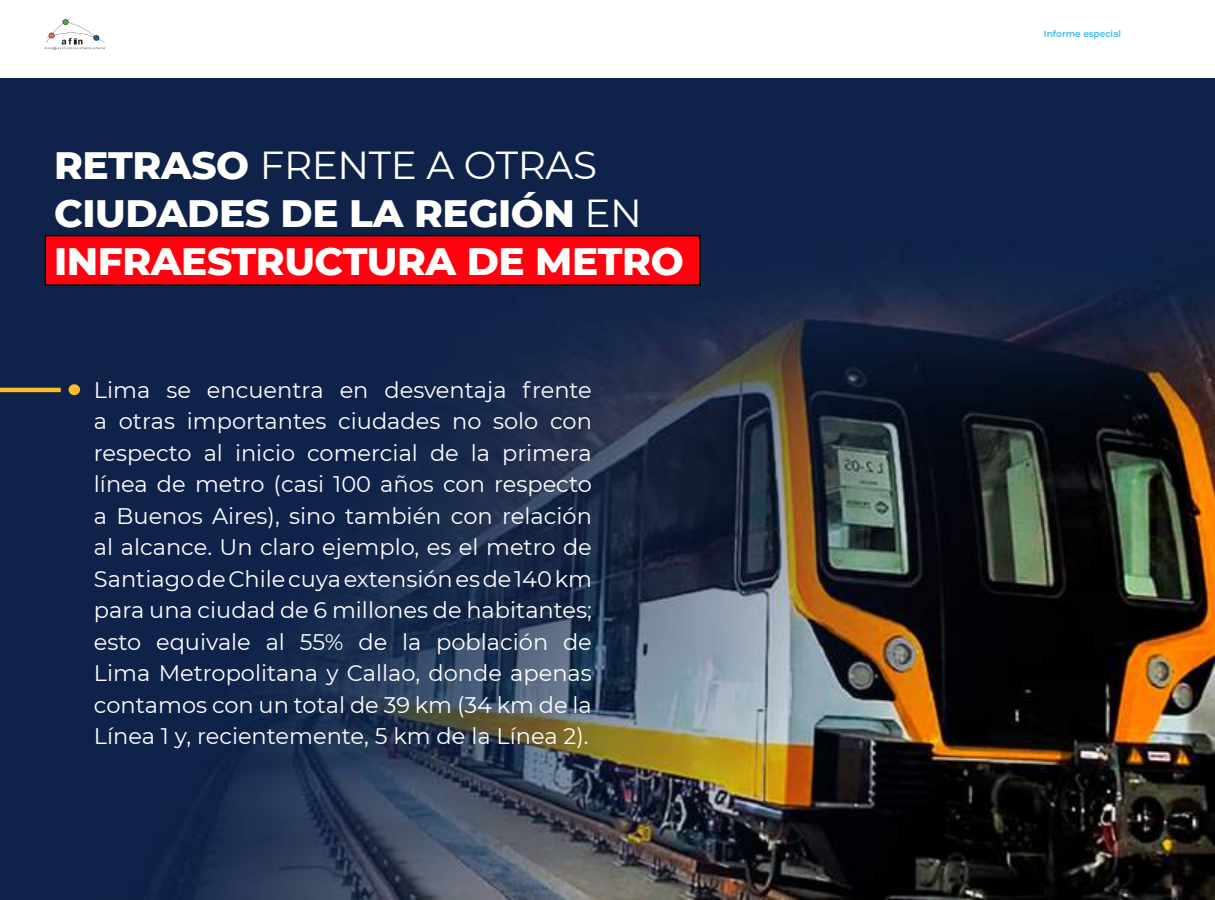
<style>
.page{position:relative;width:1215px;height:900px;background:#fff}
.page>*{position:absolute;margin:0;border:0;box-sizing:border-box;transform-origin:0 0}
.t1{font:800 39px/48px "Montserrat";letter-spacing:-.01em;color:#fffffc}
.t2{font:22.5px/31.5px "Montserrat";color:#fff;text-align:justify}
.t3{font:600 9px "Montserrat";color:#37bbeb}
.s1{font-weight:400}
</style>
<div class="page">
<svg style="left:45px;top:19px;width:60px;height:31px"></svg>
<img style="left:0;top:78px;width:1215px;height:822px">
<div style="left:45px;top:236px;width:655px;height:49px;background:#ff010f"></div>
<div style="left:45px;top:235px;width:655px;height:51px;border:2px solid #000"></div>
<div style="left:69px;top:384px;width:11px;height:11px;background:#ffbc2d;border-radius:50%"></div>
<hr style="left:0;top:388px;width:61px;height:4px;background:#ffbc2d">
<h1 class="t1" style="left:54px;top:139px;width:631px">RETRASO <span class="s1">FRENTE A OTRAS<br></span>CIUDADES DE LA REGIÓN <span class="s1">EN<br></span>INFRAESTRUCTURA DE METRO</h1>
<p class="t2" style="left:94px;top:373px;width:500px">Lima se encuentra en desventaja frente a otras importantes ciudades no solo con respecto al inicio comercial de la primera línea de metro (casi 100 años con respecto a Buenos Aires), sino también con relación al alcance. Un claro ejemplo, es el metro de Santiago de Chile cuya extensión es de 140 km para una ciudad de 6 millones de habitantes; esto equivale al 55% de la población de Lima Metropolitana y Callao, donde apenas contamos con un total de 39 km (34 km de la Línea 1 y, recientemente, 5 km de la Línea 2).</p>
<p class="t3" style="left:1044px;top:28px;width:79px">Informe especial</p>
</div>
